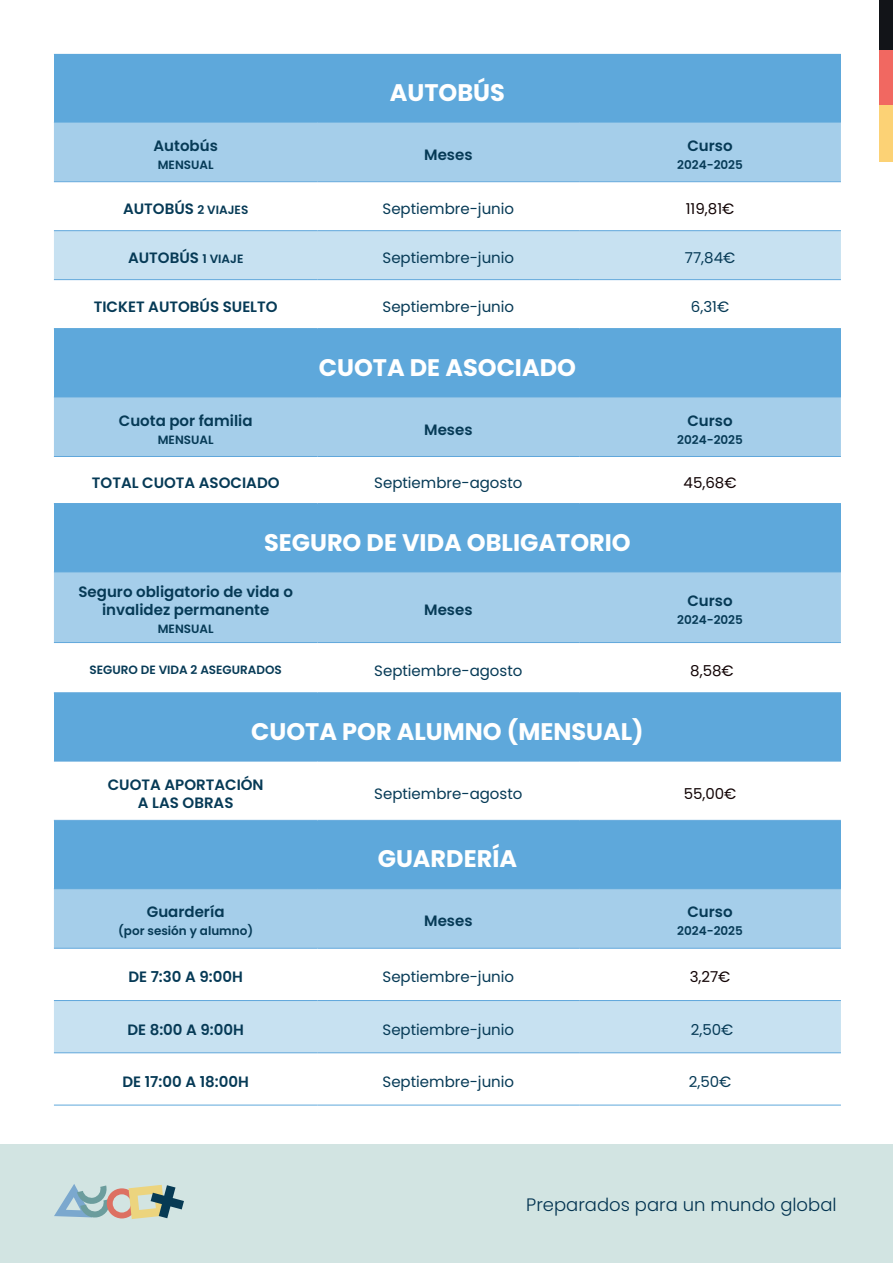
<style>
.page{position:relative;width:893px;height:1263px;background:#fff}
.page>*{position:absolute;margin:0;border:0;box-sizing:border-box;transform-origin:0 0}
.t1{font:700 24px "Poppins";color:#fff}
.t2{font:300 18px "Poppins";color:#023350}
.t3{font:600 15px/18px "Poppins";color:#063a56;text-align:center}
.t4{font:15px "Poppins";color:#063a56}
.t5{font:15px "Poppins";color:#120405}
.t6{font:600 12px "Poppins";color:#063a56}
.s1{font-size:12px}
</style>
<div class="page">
<div style="left:0;top:1144px;width:893px;height:119px;background:#d2e4e2"></div>
<svg style="left:54px;top:1184px;width:130px;height:35px"></svg>
<div style="left:879px;top:0;width:14px;height:50px;background:#121418"></div>
<div style="left:879px;top:50px;width:14px;height:56px;background:#f16861"></div>
<div style="left:879px;top:105px;width:14px;height:56px;background:#fcd275"></div>
<div style="left:54px;top:54px;width:787px;height:68px;background:#5ea8db"></div>
<div style="left:54px;top:123px;width:787px;height:58px;background:#a5ceea"></div>
<svg style="left:54px;top:182px;width:787px;height:99px"></svg>
<div style="left:54px;top:231px;width:787px;height:48px;background:#c7e1f1"></div>
<hr style="left:54px;top:122px;width:263px;height:1px;background:#5ea8db">
<hr style="left:317px;top:122px;width:262px;height:1px;background:#5ea8db">
<hr style="left:579px;top:122px;width:262px;height:1px;background:#5ea8db">
<hr style="left:54px;top:328px;width:263px;height:1px;background:#5ea8db">
<hr style="left:317px;top:328px;width:262px;height:1px;background:#5ea8db">
<hr style="left:579px;top:328px;width:262px;height:1px;background:#5ea8db">
<hr style="left:54px;top:181px;width:263px;height:1px;background:#60a7db">
<hr style="left:317px;top:181px;width:262px;height:1px;background:#60a7db">
<hr style="left:579px;top:181px;width:262px;height:1px;background:#60a7db">
<hr style="left:54px;top:230px;width:263px;height:1px;background:#60a7db">
<hr style="left:317px;top:230px;width:262px;height:1px;background:#60a7db">
<hr style="left:579px;top:230px;width:262px;height:1px;background:#60a7db">
<hr style="left:54px;top:279px;width:263px;height:1px;background:#60a7db">
<hr style="left:317px;top:279px;width:262px;height:1px;background:#60a7db">
<hr style="left:579px;top:279px;width:262px;height:1px;background:#60a7db">
<div style="left:54px;top:821px;width:787px;height:68px;background:#5ea8db"></div>
<div style="left:54px;top:889px;width:787px;height:59px;background:#a5ceea"></div>
<svg style="left:54px;top:1053px;width:787px;height:52px"></svg>
<div style="left:54px;top:1001px;width:787px;height:51px;background:#c7e1f1"></div>
<hr style="left:54px;top:1105px;width:263px;height:1px;background:#5ea8db">
<hr style="left:317px;top:1105px;width:262px;height:1px;background:#5ea8db">
<hr style="left:579px;top:1105px;width:262px;height:1px;background:#5ea8db">
<hr style="left:54px;top:948px;width:263px;height:1px;background:#60a7db">
<hr style="left:317px;top:948px;width:262px;height:1px;background:#60a7db">
<hr style="left:579px;top:948px;width:262px;height:1px;background:#60a7db">
<hr style="left:54px;top:1000px;width:263px;height:1px;background:#60a7db">
<hr style="left:317px;top:1000px;width:262px;height:1px;background:#60a7db">
<hr style="left:579px;top:1000px;width:262px;height:1px;background:#60a7db">
<hr style="left:54px;top:1052px;width:263px;height:1px;background:#60a7db">
<hr style="left:317px;top:1052px;width:262px;height:1px;background:#60a7db">
<hr style="left:579px;top:1052px;width:262px;height:1px;background:#60a7db">
<div style="left:54px;top:329px;width:787px;height:68px;background:#5ea8db"></div>
<div style="left:54px;top:398px;width:787px;height:58px;background:#a5ceea"></div>
<hr style="left:54px;top:397px;width:263px;height:1px;background:#5ea8db">
<hr style="left:317px;top:397px;width:262px;height:1px;background:#5ea8db">
<hr style="left:579px;top:397px;width:262px;height:1px;background:#5ea8db">
<hr style="left:54px;top:456px;width:263px;height:1px;background:#60a7db">
<hr style="left:317px;top:456px;width:262px;height:1px;background:#60a7db">
<hr style="left:579px;top:456px;width:262px;height:1px;background:#60a7db">
<hr style="left:54px;top:503px;width:263px;height:1px;background:#60a7db">
<hr style="left:317px;top:503px;width:262px;height:1px;background:#60a7db">
<hr style="left:579px;top:503px;width:262px;height:1px;background:#60a7db">
<div style="left:54px;top:504px;width:787px;height:68px;background:#5ea8db"></div>
<div style="left:54px;top:573px;width:787px;height:69px;background:#a5ceea"></div>
<hr style="left:54px;top:572px;width:263px;height:1px;background:#5ea8db">
<hr style="left:317px;top:572px;width:262px;height:1px;background:#5ea8db">
<hr style="left:579px;top:572px;width:262px;height:1px;background:#5ea8db">
<hr style="left:54px;top:642px;width:263px;height:1px;background:#60a7db">
<hr style="left:317px;top:642px;width:262px;height:1px;background:#60a7db">
<hr style="left:579px;top:642px;width:262px;height:1px;background:#60a7db">
<hr style="left:54px;top:692px;width:263px;height:1px;background:#60a7db">
<hr style="left:317px;top:692px;width:262px;height:1px;background:#60a7db">
<hr style="left:579px;top:692px;width:262px;height:1px;background:#60a7db">
<div style="left:54px;top:693px;width:787px;height:68px;background:#5ea8db"></div>
<svg style="left:54px;top:819px;width:787px;height:1px"></svg>
<hr style="left:317px;top:761px;width:262px;height:1px;background:#5ea8db">
<hr style="left:579px;top:761px;width:262px;height:1px;background:#5ea8db">
<hr style="left:317px;top:820px;width:262px;height:1px;background:#60a7db">
<hr style="left:579px;top:820px;width:262px;height:1px;background:#60a7db">
<hr style="left:54px;top:761px;width:263px;height:1px;background:#60a7db">
<hr style="left:54px;top:820px;width:263px;height:1px;background:#60a7db">
<p class="t3" style="left:154px;top:137px;width:66px">Autobús</p>
<p class="t6" style="left:158px;top:158px;width:57px">MENSUAL</p>
<h1 class="t1" style="left:390px;top:79px;width:117px">AUTOBÚS</h1>
<p class="t3" style="left:424px;top:146px;width:50px">Meses</p>
<p class="t3" style="left:687px;top:137px;width:47px">Curso</p>
<p class="t6" style="left:677px;top:158px;width:67px">2024-2025</p>
<p class="t3" style="left:123px;top:200px;width:127px">AUTOBÚS <span class="s1">2 VIAJES</span></p>
<p class="t4" style="left:382px;top:200px;width:133px">Septiembre-junio</p>
<p class="t5" style="left:686px;top:200px;width:50px">119,81€</p>
<p class="t3" style="left:128px;top:249px;width:117px">AUTOBÚS <span class="s1">1 VIAJE</span></p>
<p class="t4" style="left:382px;top:249px;width:133px">Septiembre-junio</p>
<p class="t4" style="left:685px;top:249px;width:52px">77,84€</p>
<p class="t3" style="left:94px;top:298px;width:185px">TICKET AUTOBÚS SUELTO</p>
<p class="t4" style="left:382px;top:298px;width:133px">Septiembre-junio</p>
<p class="t4" style="left:691px;top:298px;width:40px">6,31€</p>
<p class="t3" style="left:119px;top:411px;width:135px">Cuota por familia</p>
<p class="t6" style="left:158px;top:432px;width:57px">MENSUAL</p>
<h1 class="t1" style="left:319px;top:353px;width:259px">CUOTA DE ASOCIADO</h1>
<p class="t3" style="left:424px;top:420px;width:50px">Meses</p>
<p class="t3" style="left:687px;top:411px;width:47px">Curso</p>
<p class="t6" style="left:677px;top:432px;width:67px">2024-2025</p>
<p class="t3" style="left:92px;top:474px;width:189px">TOTAL CUOTA ASOCIADO</p>
<p class="t4" style="left:374px;top:474px;width:150px">Septiembre-agosto</p>
<p class="t5" style="left:684px;top:474px;width:54px">45,68€</p>
<h1 class="t1" style="left:264px;top:528px;width:368px">SEGURO DE VIDA OBLIGATORIO</h1>
<p class="t3" style="left:78px;top:583px;width:216px">Seguro obligatorio de vida o invalidez permanente</p>
<p class="t6" style="left:158px;top:622px;width:57px">MENSUAL</p>
<p class="t3" style="left:424px;top:601px;width:50px">Meses</p>
<p class="t3" style="left:687px;top:592px;width:47px">Curso</p>
<p class="t6" style="left:677px;top:613px;width:67px">2024-2025</p>
<p class="t6" style="left:90px;top:663px;width:194px">SEGURO DE VIDA 2 ASEGURADOS</p>
<p class="t4" style="left:374px;top:662px;width:150px">Septiembre-agosto</p>
<p class="t5" style="left:690px;top:662px;width:45px">8,58€</p>
<h1 class="t1" style="left:251px;top:717px;width:394px">CUOTA POR ALUMNO (MENSUAL)</h1>
<p class="t3" style="left:108px;top:775px;width:157px">CUOTA APORTACIÓN<br>A LAS OBRAS</p>
<p class="t4" style="left:374px;top:785px;width:150px">Septiembre-agosto</p>
<p class="t5" style="left:684px;top:785px;width:54px">55,00€</p>
<p class="t3" style="left:147px;top:903px;width:79px">Guardería</p>
<p class="t6" style="left:118px;top:924px;width:137px">(por sesión y alumno)</p>
<h1 class="t1" style="left:378px;top:845px;width:141px">GUARDERÍA</h1>
<p class="t3" style="left:424px;top:912px;width:50px">Meses</p>
<p class="t3" style="left:687px;top:903px;width:47px">Curso</p>
<p class="t6" style="left:677px;top:924px;width:67px">2024-2025</p>
<p class="t3" style="left:128px;top:968px;width:116px">DE 7:30 A 9:00H</p>
<p class="t4" style="left:382px;top:968px;width:133px">Septiembre-junio</p>
<p class="t5" style="left:690px;top:968px;width:42px">3,27€</p>
<p class="t3" style="left:127px;top:1020px;width:118px">DE 8:00 A 9:00H</p>
<p class="t4" style="left:382px;top:1020px;width:133px">Septiembre-junio</p>
<p class="t4" style="left:691px;top:1020px;width:44px">2,50€</p>
<p class="t3" style="left:123px;top:1073px;width:128px">DE 17:00 A 18:00H</p>
<p class="t4" style="left:382px;top:1073px;width:133px">Septiembre-junio</p>
<p class="t4" style="left:689px;top:1073px;width:44px">2,50€</p>
<p class="t2" style="left:526px;top:1194px;width:312px">Preparados para un mundo global</p>
</div>
